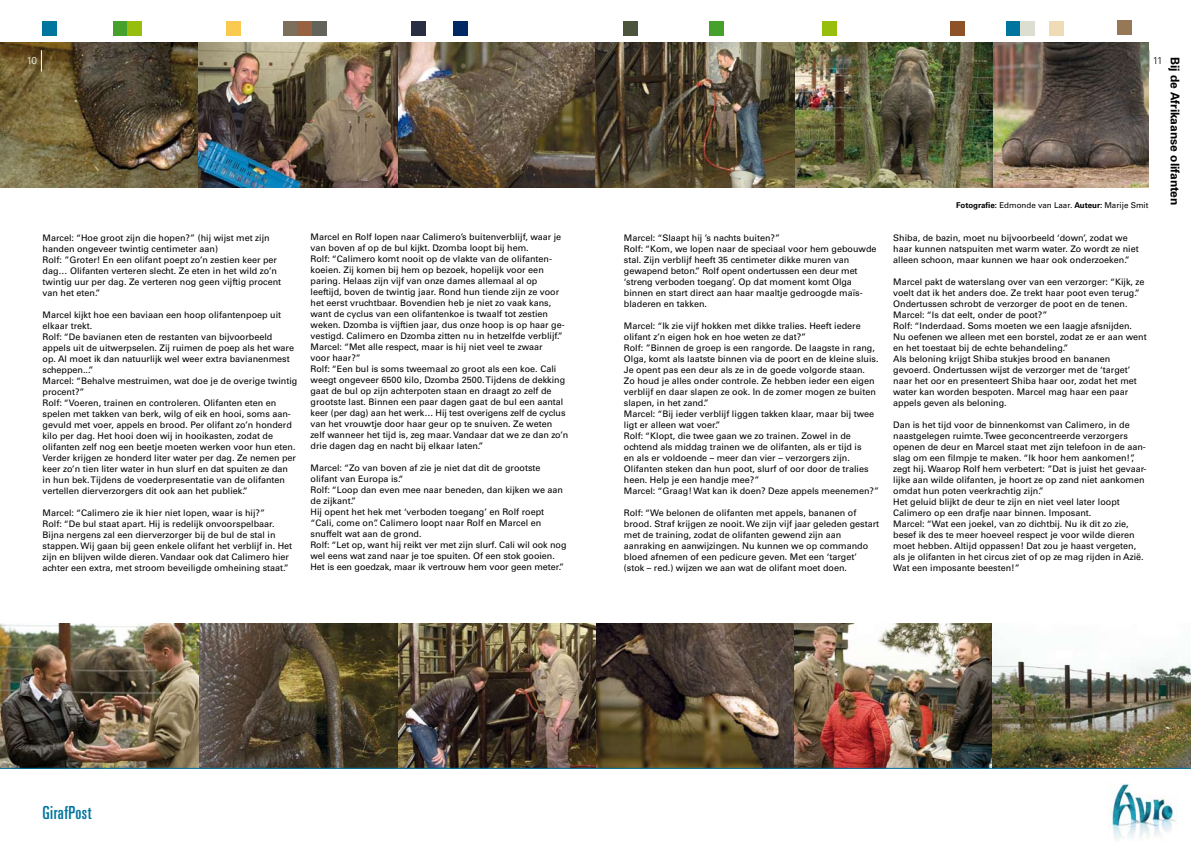
<style>
.page{position:relative;width:1191px;height:842px;background:#fff}
.page>*{position:absolute;margin:0;border:0;box-sizing:border-box;transform-origin:0 0}
.t1{font:ultra-condensed 18px "Univers LT Std";letter-spacing:.025em;color:#00769f}
.t2{font:700 12px "Univers LT Std";color:#000}
.t3{font:300 10px "Univers LT Std";color:#000}
.t4{font:300 10px "Univers LT Std";color:#fff}
.t5{font:9px/11px "Univers LT Std";color:#000}
.t6{font:8px "Univers LT Std";color:#000}
.s1{font-weight:700}
</style>
<div class="page">
<img style="left:0;top:43px;width:1148px;height:145px">
<svg style="left:1148px;top:50px;width:1px;height:21px"></svg>
<img style="left:1112px;top:784px;width:64px;height:56px">
<svg style="left:41px;top:50px;width:1px;height:21px"></svg>
<img style="left:0;top:623px;width:1191px;height:145px">
<hr style="left:0;top:768px;width:1191px;height:1px;background:#00769f">
<div style="left:43px;top:21px;width:14px;height:14px;background:#00769f"></div>
<div style="left:624px;top:21px;width:14px;height:14px;background:#4d543e"></div>
<div style="left:709px;top:21px;width:14px;height:14px;background:#45a12b"></div>
<div style="left:822px;top:21px;width:14px;height:14px;background:#97be0d"></div>
<div style="left:950px;top:21px;width:14px;height:14px;background:#8d5227"></div>
<div style="left:1006px;top:21px;width:14px;height:14px;background:#00769f"></div>
<div style="left:1020px;top:21px;width:15px;height:14px;background:#dbded1"></div>
<div style="left:1049px;top:21px;width:14px;height:14px;background:#efdcb6"></div>
<div style="left:1117px;top:21px;width:14px;height:14px;background:#977856"></div>
<div style="left:113px;top:21px;width:15px;height:14px;background:#45a12b"></div>
<div style="left:128px;top:21px;width:14px;height:14px;background:#97be0d"></div>
<div style="left:227px;top:21px;width:14px;height:14px;background:#f9c950"></div>
<div style="left:283px;top:21px;width:15px;height:14px;background:#7c705d"></div>
<div style="left:298px;top:21px;width:14px;height:14px;background:#976241"></div>
<div style="left:312px;top:21px;width:14px;height:14px;background:#63635a"></div>
<div style="left:411px;top:21px;width:14px;height:14px;background:#2a2e42"></div>
<div style="left:454px;top:21px;width:14px;height:14px;background:#002964"></div>
<p class="t4" style="left:27px;top:54px;width:12px">10</p>
<p class="t5" style="left:43px;top:232px;width:240px">Marcel: “Hoe groot zijn die hopen?” (hij wijst met zijn handen ongeveer twintig centimeter aan)<br>Rolf: ”Groter! En een olifant poept zo’n zestien keer per dag… Olifanten verteren slecht. Ze eten in het wild zo’n twintig uur per dag. Ze verteren nog geen vijftig procent van het eten.”</p>
<p class="t5" style="left:43px;top:309px;width:256px">Marcel kijkt hoe een baviaan een hoop olifantenpoep uit elkaar trekt.<br>Rolf: “De bavianen eten de restanten van bijvoorbeeld appels uit de uitwerpselen. Zij ruimen de poep als het ware op. Al moet ik dan natuurlijk wel weer extra bavianenmest scheppen...”<br>Marcel: “Behalve mestruimen, wat doe je de overige twintig procent?”<br>Rolf: “Voeren, trainen en controleren. Olifanten eten en spelen met takken van berk, wilg of eik en hooi, soms aan&shy;gevuld met voer, appels en brood. Per olifant zo’n honderd kilo per dag. Het hooi doen wij in hooikasten, zodat de olifanten zelf nog een beetje moeten werken voor hun eten.<br>Verder krijgen ze honderd liter water per dag. Ze nemen per keer zo’n tien liter water in hun slurf en dat spuiten ze dan in hun bek. Tijdens de voederpresentatie van de olifanten vertellen dierverzorgers dit ook aan het publiek.”</p>
<p class="t5" style="left:43px;top:507px;width:251px">Marcel: “Calimero zie ik hier niet lopen, waar is hij?”<br>Rolf: “De bul staat apart. Hij is redelijk onvoorspelbaar.<br>Bijna nergens zal een dierverzorger bij de bul de stal in stappen. Wij gaan bij geen enkele olifant het verblijf in. Het zijn en blijven wilde dieren. Vandaar ook dat Calimero hier achter een extra, met stroom beveiligde omheining staat.”</p>
<p class="t5" style="left:310px;top:232px;width:259px">Marcel en Rolf lopen naar Calimero’s buitenverblijf, waar je van boven af op de bul kijkt. Dzomba loopt bij hem.<br>Rolf: “Calimero komt nooit op de vlakte van de olifanten&shy;koeien. Zij komen bij hem op bezoek, hopelijk voor een paring. Helaas zijn vijf van onze dames allemaal al op leeftijd, boven de twintig jaar. Rond hun tiende zijn ze voor het eerst vruchtbaar. Bovendien heb je niet zo vaak kans, want de cyclus van een olifantenkoe is twaalf tot zestien weken. Dzomba is vijftien jaar, dus onze hoop is op haar ge&shy;vestigd. Calimero en Dzomba zitten nu in hetzelfde verblijf.” Marcel: “Met alle respect, maar is hij niet veel te zwaar<br>voor haar?”<br>Rolf: “Een bul is soms tweemaal zo groot als een koe. Cali weegt ongeveer 6500 kilo, Dzomba 2500. Tijdens de dekking gaat de bul op zijn achterpoten staan en draagt zo zelf de grootste last. Binnen een paar dagen gaat de bul een aantal keer (per dag) aan het werk… Hij test overigens zelf de cyclus van het vrouwtje door haar geur op te snuiven. Ze weten zelf wanneer het tijd is, zeg maar. Vandaar dat we ze dan zo’n drie dagen dag en nacht bij elkaar laten.”</p>
<p class="t5" style="left:310px;top:463px;width:258px">Marcel: “Zo van boven af zie je niet dat dit de grootste olifant van Europa is.“<br>Rolf: “Loop dan even mee naar beneden, dan kijken we aan de zijkant.”<br>Hij opent het hek met ‘verboden toegang’ en Rolf roept “Cali, come on”. Calimero loopt naar Rolf en Marcel en snuffelt wat aan de grond.<br>Rolf: “Let op, want hij reikt ver met zijn slurf. Cali wil ook nog wel eens wat zand naar je toe spuiten. Of een stok gooien.<br>Het is een goedzak, maar ik vertrouw hem voor geen meter.”</p>
<p class="t5" style="left:624px;top:232px;width:254px">Marcel: “Slaapt hij ’s nachts buiten?”<br>Rolf: “Kom, we lopen naar de speciaal voor hem gebouwde stal. Zijn verblijf heeft 35 centimeter dikke muren van gewapend beton.” Rolf opent ondertussen een deur met ‘streng verboden toegang’. Op dat moment komt Olga binnen en start direct aan haar maaltje gedroogde maïs&shy;bladeren en takken.</p>
<p class="t5" style="left:624px;top:320px;width:257px">Marcel: “Ik zie vijf hokken met dikke tralies. Heeft iedere olifant z’n eigen hok en hoe weten ze dat?”<br>Rolf: ”Binnen de groep is een rangorde. De laagste in rang, Olga, komt als laatste binnen via de poort en de kleine sluis.<br>Je opent pas een deur als ze in de goede volgorde staan.<br>Zo houd je alles onder controle. Ze hebben ieder een eigen verblijf en daar slapen ze ook. In de zomer mogen ze buiten slapen, in het zand.”<br>Marcel: “Bij ieder verblijf liggen takken klaar, maar bij twee ligt er alleen wat voer.”<br>Rolf: “Klopt, die twee gaan we zo trainen. Zowel in de ochtend als middag trainen we de olifanten, als er tijd is<br>en als er voldoende – meer dan vier – verzorgers zijn.<br>Olifanten steken dan hun poot, slurf of oor door de tralies heen. Help je een handje mee?”<br>Marcel: “Graag! Wat kan ik doen? Deze appels meenemen?”</p>
<p class="t5" style="left:624px;top:507px;width:257px">Rolf: “We belonen de olifanten met appels, bananen of brood. Straf krijgen ze nooit. We zijn vijf jaar geleden gestart met de training, zodat de olifanten gewend zijn aan aanraking en aanwijzingen. Nu kunnen we op commando bloed afnemen of een pedicure geven. Met een ‘target’ (stok – red.) wijzen we aan wat de olifant moet doen.</p>
<p class="t3" style="left:1152px;top:54px;width:11px">11</p>
<h2 class="t2" style="left:1182px;top:57px;width:150px;rotate:90deg">Bij de Afrikaanse olifanten</h2>
<p class="t6" style="left:956px;top:200px;width:194px"><span class="s1">Fotografie:</span> Edmonde van Laar. <span class="s1">Auteur:</span> Marije Smit</p>
<p class="t5" style="left:893px;top:232px;width:247px">Shiba, de bazin, moet nu bijvoorbeeld ‘down’, zodat we haar kunnen natspuiten met warm water. Zo wordt ze niet alleen schoon, maar kunnen we haar ook onderzoeken.”</p>
<p class="t5" style="left:893px;top:276px;width:255px">Marcel pakt de waterslang over van een verzorger: “Kijk, ze voelt dat ik het anders doe. Ze trekt haar poot even terug.” Ondertussen schrobt de verzorger de poot en de tenen.<br>Marcel: “Is dat eelt, onder de poot?”<br>Rolf: “Inderdaad. Soms moeten we een laagje afsnijden.<br>Nu oefenen we alleen met een borstel, zodat ze er aan went en het toestaat bij de echte behandeling.”<br>Als beloning krijgt Shiba stukjes brood en bananen gevoerd. Ondertussen wijst de verzorger met de ‘target’ naar het oor en presenteert Shiba haar oor, zodat het met water kan worden bespoten. Marcel mag haar een paar appels geven als beloning.</p>
<p class="t5" style="left:893px;top:419px;width:255px">Dan is het tijd voor de binnenkomst van Calimero, in de naastgelegen ruimte. Twee geconcentreerde verzorgers openen de deur en Marcel staat met zijn telefoon in de aan&shy;slag om een filmpje te maken. “Ik hoor hem aankomen!”, zegt hij. Waarop Rolf hem verbetert: ”Dat is juist het gevaar&shy;lijke aan wilde olifanten, je hoort ze op zand niet aankomen omdat hun poten veerkrachtig zijn.”<br>Het geluid blijkt de deur te zijn en niet veel later loopt Calimero op een drafje naar binnen. Imposant.<br>Marcel: “Wat een joekel, van zo dichtbij. Nu ik dit zo zie, besef ik des te meer hoeveel respect je voor wilde dieren moet hebben. Altijd oppassen! Dat zou je haast vergeten, als je olifanten in het circus ziet of op ze mag rijden in Azië.<br>Wat een imposante beesten!”</p>
<h1 class="t1" style="left:43px;top:802px;width:50px">GirafPost</h1>
</div>
